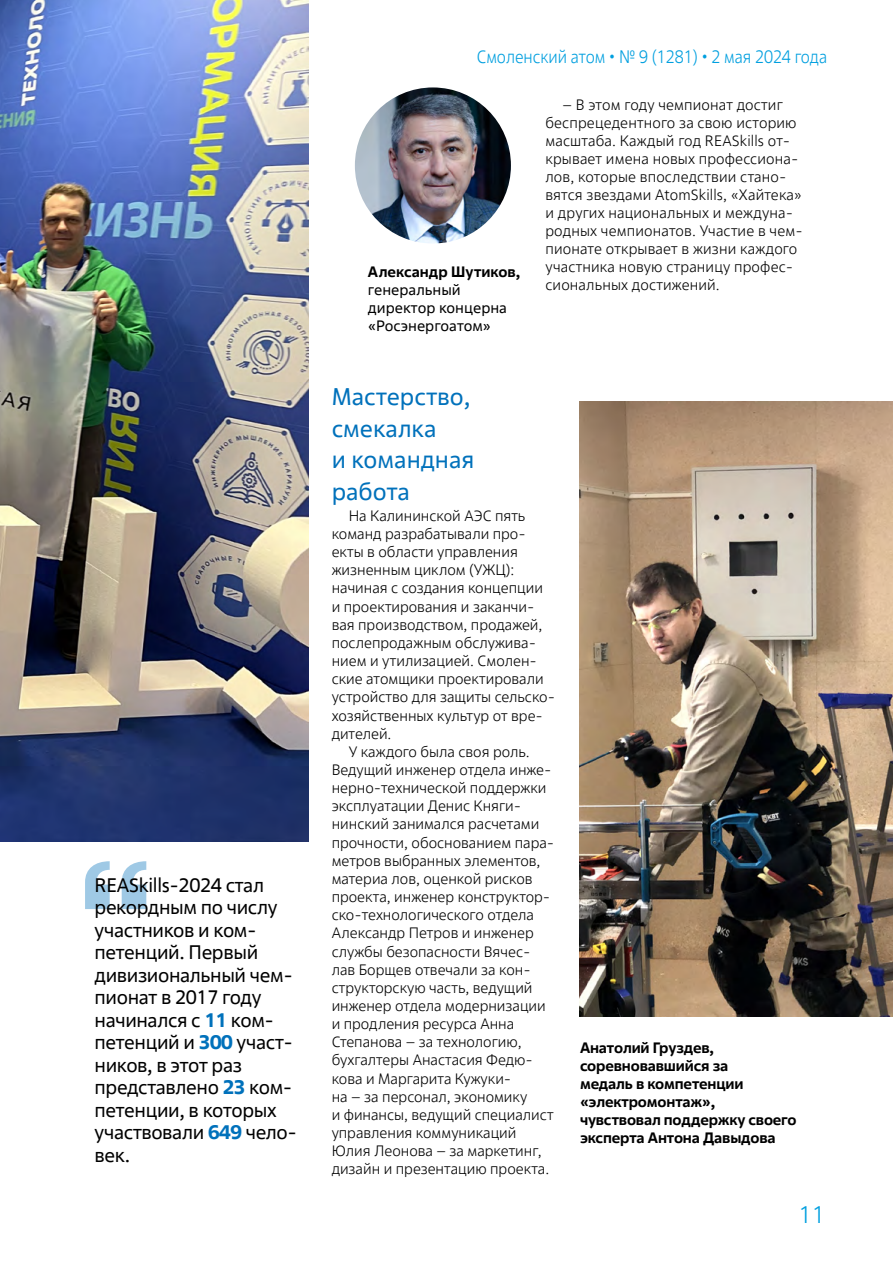
<style>
.page{position:relative;width:893px;height:1263px;background:#fff}
.page>*{position:absolute;margin:0;border:0;box-sizing:border-box;transform-origin:0 0}
.t1{font:24px/31.5px "Rosatom";color:#0071bb}
.t2{font:300 24px "Rosatom";color:#009fdf}
.t3{font:19.5px/22.5px "Rosatom";letter-spacing:-.02em;color:#000}
.t4{font:300 18px "Rosatom";color:#009fdf;scale:.9 1}
.t5{font:300 15px/18px "Rosatom";color:#000}
.t6{font:700 15px/18px "Rosatom";letter-spacing:-.01em;color:#000}
.t7{font:15px/18px "Rosatom";color:#000}
.s1{font-weight:700;color:#0071bb}
</style>
<div class="page">
<img style="left:355px;top:87px;width:156px;height:156px;border-radius:78px">
<img style="left:0;top:0;width:308px;height:842px">
<img style="left:580px;top:401px;width:313px;height:615px">
<svg style="left:85px;top:861px;width:61px;height:48px"></svg>
<p class="t3" style="left:95px;top:873px;width:204px">REASkills-2024 стал рекордным по числу участников и ком&shy;петенций. Первый дивизиональный чем&shy;пионат в 2017 году начинался с <span class="s1">11</span> ком&shy;петенций и <span class="s1">300</span> участ&shy;ников, в этот раз представлено <span class="s1">23</span> ком&shy;петенции, в которых участвовали <span class="s1">649</span> чело&shy;век.</p>
<p class="t4" style="left:477px;top:45px;width:391px">Смоленский атом • № 9 (1281) • 2 мая 2024 года</p>
<p class="t6" style="left:368px;top:262px;width:154px">Александр Шутиков,</p>
<p class="t7" style="left:368px;top:280px;width:141px">генеральный директор концерна «Росэнергоатом»</p>
<p class="t5" style="left:545px;top:96px;width:259px;text-indent:17px">– В этом году чемпионат достиг беспрецедентного за свою историю масштаба. Каждый год REASkills от&shy;крывает имена новых профессиона&shy;лов, которые впоследствии стано&shy;вятся звездами AtomSkills, «Хайтека» и других национальных и междуна&shy;родных чемпионатов. Участие в чем&shy;пионате открывает в жизни каждого участника новую страницу профес&shy;сиональных достижений.</p>
<h1 class="t1" style="left:332px;top:381px;width:144px">Мастерство, смекалка<br>и командная работа</h1>
<p class="t5" style="left:349px;top:507px;width:178px">На Калининской АЭС пять</p>
<p class="t5" style="left:332px;top:525px;width:196px">команд разрабатывали про-</p>
<p class="t5" style="left:332px;top:543px;width:188px">екты в области управления</p>
<p class="t5" style="left:332px;top:561px;width:184px">жизненным циклом (УЖЦ):</p>
<p class="t5" style="left:332px;top:579px;width:213px">начиная с создания концепции</p>
<p class="t5" style="left:332px;top:598px;width:204px">и проектирования и заканчи-</p>
<p class="t5" style="left:332px;top:616px;width:212px">вая производством, продажей,</p>
<p class="t5" style="left:332px;top:634px;width:206px">послепродажным обслужива-</p>
<p class="t5" style="left:332px;top:652px;width:207px">нием и утилизацией. Смолен-</p>
<p class="t5" style="left:332px;top:670px;width:213px">ские атомщики проектировали</p>
<p class="t5" style="left:332px;top:688px;width:225px">устройство для защиты сельско-</p>
<p class="t5" style="left:332px;top:706px;width:213px">хозяйственных культур от вре-</p>
<p class="t5" style="left:332px;top:725px;width:61px">дителей.</p>
<p class="t5" style="left:349px;top:743px;width:183px">У каждого была своя роль.</p>
<p class="t5" style="left:332px;top:761px;width:221px">Ведущий инженер отдела инже-</p>
<p class="t5" style="left:332px;top:779px;width:216px">нерно-технической поддержки</p>
<p class="t5" style="left:332px;top:797px;width:191px">эксплуатации Денис Княги-</p>
<p class="t5" style="left:332px;top:815px;width:209px">нинский занимался расчетами</p>
<p class="t5" style="left:332px;top:833px;width:224px">прочности, обоснованием пара-</p>
<p class="t5" style="left:332px;top:852px;width:210px">метров выбранных элементов,</p>
<p class="t5" style="left:332px;top:870px;width:202px">материа лов, оценкой рисков</p>
<p class="t5" style="left:332px;top:888px;width:220px">проекта, инженер конструктор-</p>
<p class="t5" style="left:332px;top:906px;width:204px">ско-технологического отдела</p>
<p class="t5" style="left:332px;top:924px;width:204px">Александр Петров и инженер</p>
<p class="t5" style="left:332px;top:942px;width:200px">службы безопасности Вячес-</p>
<p class="t5" style="left:332px;top:961px;width:201px">лав Борщев отвечали за кон-</p>
<p class="t5" style="left:332px;top:979px;width:202px">структорскую часть, ведущий</p>
<p class="t5" style="left:332px;top:997px;width:216px">инженер отдела модернизации</p>
<p class="t5" style="left:332px;top:1015px;width:184px">и продления ресурса Анна</p>
<p class="t5" style="left:332px;top:1033px;width:191px">Степанова – за технологию,</p>
<p class="t5" style="left:332px;top:1051px;width:203px">бухгалтеры Анастасия Федю-</p>
<p class="t5" style="left:332px;top:1069px;width:181px">кова и Маргарита Кужуки-</p>
<p class="t5" style="left:332px;top:1088px;width:197px">на – за персонал, экономику</p>
<p class="t5" style="left:332px;top:1106px;width:223px">и финансы, ведущий специалист</p>
<p class="t5" style="left:332px;top:1124px;width:186px">управления коммуникаций</p>
<p class="t5" style="left:332px;top:1142px;width:211px">Юлия Леонова – за маркетинг,</p>
<p class="t5" style="left:332px;top:1160px;width:219px">дизайн и презентацию проекта.</p>
<p class="t6" style="left:580px;top:1038px;width:218px">Анатолий Груздев, соревновавшийся за<br>медаль в компетенции «электромонтаж», чувствовал поддержку своего эксперта Антона Давыдова</p>
<h1 class="t2" style="left:798px;top:1199px;width:28px">11</h1>
</div>
